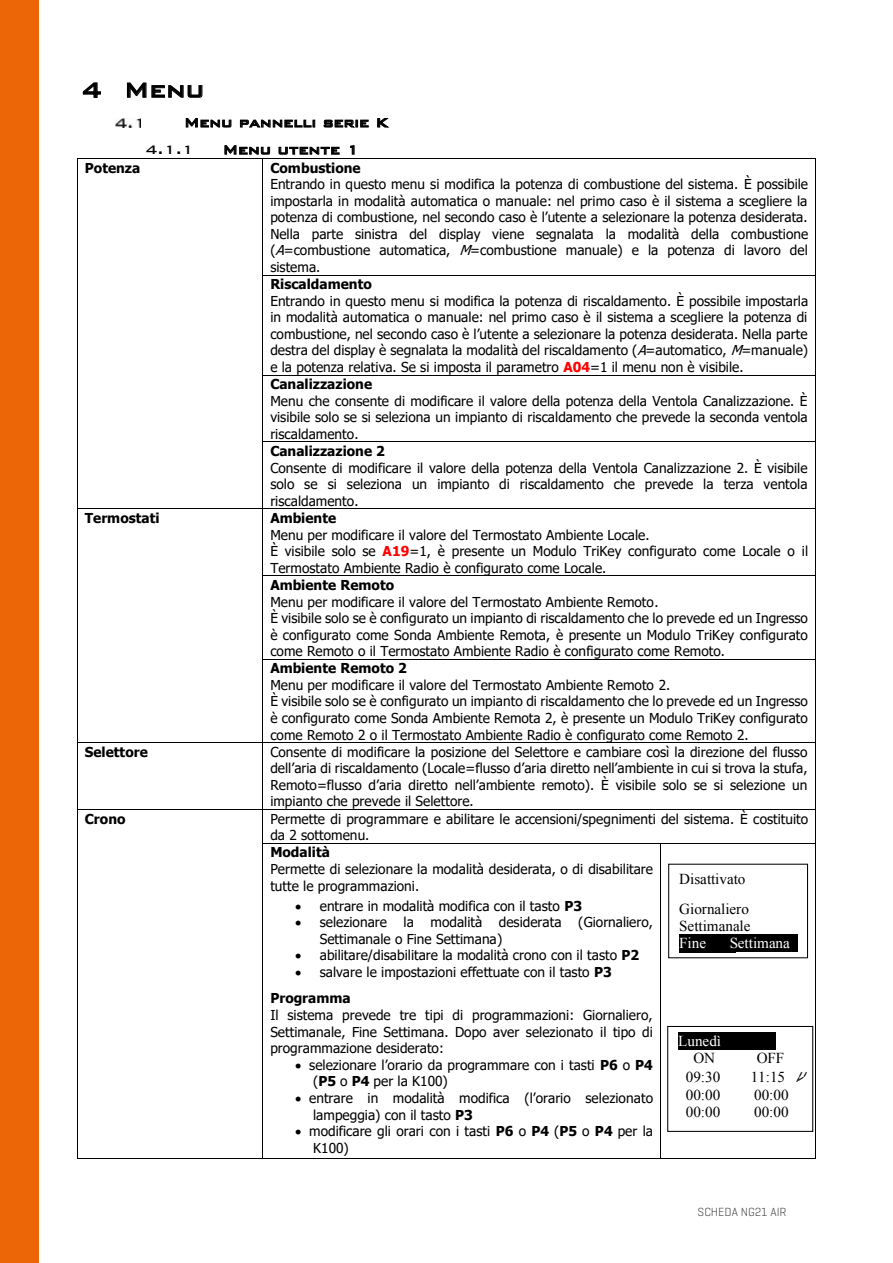
<style>
.page{position:relative;width:893px;height:1263px;background:#fff}
.page>*{position:absolute;margin:0;border:0;box-sizing:border-box;transform-origin:0 0}
.t1{font:500 27.45px "Bank Gothic BT";color:#000}
.t2{font:500 16.5px/27.2px "Bank Gothic BT";color:#000}
.t3{font:15.15px/30px "Times New Roman";color:#000}
.t4{font:15.15px "Times New Roman";color:#fff}
.t5{font:13.65px/16.5px "Tahoma";color:#000}
.t6{font:700 13.65px "Tahoma";color:#000}
.t7{font:300 12px "Geogrotesque";color:#3c3c3b}
.s1{font-style:italic}
.s2{font-weight:700;color:#f00}
.s3{font-weight:700}
.s4{color:#000}
.s5{font-family:"Lcd D";font-style:italic}
</style>
<div class="page">
<div style="left:0;top:0;width:38px;height:1263px;background:#ec6608"></div>
<img style="left:115px;top:118px;width:25px;height:9px">
<hr style="left:78px;top:158px;width:185px;height:1px;background:#000">
<hr style="left:263px;top:158px;width:552px;height:1px;background:#000">
<hr style="left:77px;top:159px;width:1px;height:116px;background:#000">
<hr style="left:263px;top:159px;width:1px;height:116px;background:#000">
<hr style="left:815px;top:159px;width:1px;height:116px;background:#000">
<hr style="left:263px;top:275px;width:552px;height:1px;background:#000">
<hr style="left:77px;top:275px;width:1px;height:100px;background:#000">
<hr style="left:263px;top:275px;width:1px;height:100px;background:#000">
<hr style="left:815px;top:275px;width:1px;height:100px;background:#000">
<hr style="left:263px;top:375px;width:552px;height:1px;background:#000">
<hr style="left:77px;top:375px;width:1px;height:67px;background:#000">
<hr style="left:263px;top:375px;width:1px;height:67px;background:#000">
<hr style="left:815px;top:375px;width:1px;height:67px;background:#000">
<hr style="left:263px;top:442px;width:552px;height:1px;background:#000">
<hr style="left:77px;top:442px;width:1px;height:67px;background:#000">
<hr style="left:263px;top:442px;width:1px;height:67px;background:#000">
<hr style="left:815px;top:442px;width:1px;height:67px;background:#000">
<hr style="left:78px;top:509px;width:185px;height:1px;background:#000">
<hr style="left:263px;top:509px;width:552px;height:1px;background:#000">
<hr style="left:77px;top:509px;width:1px;height:66px;background:#000">
<hr style="left:263px;top:509px;width:1px;height:66px;background:#000">
<hr style="left:815px;top:509px;width:1px;height:66px;background:#000">
<hr style="left:263px;top:575px;width:552px;height:1px;background:#000">
<hr style="left:77px;top:576px;width:1px;height:83px;background:#000">
<hr style="left:263px;top:576px;width:1px;height:83px;background:#000">
<hr style="left:815px;top:576px;width:1px;height:83px;background:#000">
<hr style="left:263px;top:659px;width:552px;height:1px;background:#000">
<hr style="left:77px;top:660px;width:1px;height:82px;background:#000">
<hr style="left:263px;top:660px;width:1px;height:82px;background:#000">
<hr style="left:815px;top:660px;width:1px;height:82px;background:#000">
<hr style="left:78px;top:742px;width:185px;height:1px;background:#000">
<hr style="left:263px;top:742px;width:552px;height:1px;background:#000">
<hr style="left:77px;top:743px;width:1px;height:66px;background:#000">
<hr style="left:263px;top:743px;width:1px;height:66px;background:#000">
<hr style="left:815px;top:743px;width:1px;height:66px;background:#000">
<hr style="left:78px;top:809px;width:185px;height:1px;background:#000">
<hr style="left:263px;top:809px;width:552px;height:1px;background:#000">
<hr style="left:77px;top:810px;width:1px;height:33px;background:#000">
<hr style="left:263px;top:810px;width:1px;height:33px;background:#000">
<hr style="left:815px;top:810px;width:1px;height:33px;background:#000">
<hr style="left:263px;top:843px;width:397px;height:1px;background:#000">
<hr style="left:661px;top:843px;width:154px;height:1px;background:#000">
<hr style="left:77px;top:844px;width:1px;height:314px;background:#000">
<hr style="left:78px;top:1158px;width:185px;height:1px;background:#000">
<hr style="left:263px;top:844px;width:1px;height:314px;background:#000">
<hr style="left:263px;top:1158px;width:397px;height:1px;background:#000">
<hr style="left:660px;top:844px;width:1px;height:314px;background:#000">
<hr style="left:661px;top:1158px;width:154px;height:1px;background:#000">
<hr style="left:815px;top:844px;width:1px;height:314px;background:#000">
<div style="left:668px;top:864px;width:140px;height:94px;border:1px solid #000"></div>
<div style="left:679px;top:934px;width:118px;height:18px;background:#000"></div>
<hr style="left:679px;top:952px;width:56px;height:1px;background:#000">
<div style="left:667px;top:1026px;width:146px;height:106px;border:1px solid #000"></div>
<div style="left:678px;top:1032px;width:97px;height:17px;background:#000"></div>
<h1 class="t1" style="left:81px;top:75px;width:125px">4 Menu</h1>
<p class="t2" style="left:145px;top:109px;width:245px;text-indent:39px">Menu pannelli serie K<br>4.1.1</p>
<p class="t2" style="left:223px;top:136px;width:138px">Menu utente 1</p>
<p class="t6" style="left:85px;top:158px;width:57px">Potenza</p>
<p class="t6" style="left:270px;top:158px;width:92px">Combustione</p>
<p class="t5" style="left:270px;top:177px;width:539px;text-align:justify">Entrando in questo menu si modifica la potenza di combustione del sistema. È possibile impostarla in modalità automatica o manuale: nel primo caso è il sistema a scegliere la potenza di combustione, nel secondo caso è l’utente a selezionare la potenza desiderata.<br>Nella parte sinistra del display viene segnalata la modalità della combustione (<span class="s1">A</span>=combustione automatica, <span class="s1">M</span>=combustione manuale) e la potenza di lavoro del sistema.</p>
<p class="t6" style="left:270px;top:275px;width:103px">Riscaldamento</p>
<p class="t5" style="left:270px;top:293px;width:539px">Entrando in questo menu si modifica la potenza di riscaldamento. È possibile impostarla in modalità automatica o manuale: nel primo caso è il sistema a scegliere la potenza di combustione, nel secondo caso è l’utente a selezionare la potenza desiderata. Nella parte destra del display è segnalata la modalità del riscaldamento (<span class="s1">A</span>=automatico, <span class="s1">M</span>=manuale) e la potenza relativa. Se si imposta il parametro <span class="s2">A04</span>=1 il menu non è visibile.<br><span class="s3">Canalizzazione</span></p>
<p class="t5" style="left:270px;top:393px;width:539px;text-align:justify">Menu che consente di modificare il valore della potenza della Ventola Canalizzazione. È visibile solo se si seleziona un impianto di riscaldamento che prevede la seconda ventola riscaldamento.</p>
<p class="t6" style="left:270px;top:441px;width:116px">Canalizzazione 2</p>
<p class="t5" style="left:270px;top:460px;width:539px;text-align:justify">Consente di modificare il valore della potenza della Ventola Canalizzazione 2. È visibile solo se si seleziona un impianto di riscaldamento che prevede la terza ventola riscaldamento.</p>
<p class="t6" style="left:85px;top:508px;width:76px">Termostati</p>
<p class="t6" style="left:270px;top:508px;width:67px">Ambiente</p>
<p class="t5" style="left:270px;top:527px;width:539px">Menu per modificare il valore del Termostato Ambiente Locale.<br>È visibile solo se <span class="s2">A19</span>=1, è presente un Modulo TriKey configurato come Locale o il<br>Termostato Ambiente Radio è configurato come Locale.</p>
<p class="t6" style="left:270px;top:575px;width:125px">Ambiente Remoto</p>
<p class="t5" style="left:270px;top:594px;width:539px">Menu per modificare il valore del Termostato Ambiente Remoto.<br>È visibile solo se è configurato un impianto di riscaldamento che lo prevede ed un Ingresso è configurato come Sonda Ambiente Remota, è presente un Modulo TriKey configurato come Remoto o il Termostato Ambiente Radio è configurato come Remoto.</p>
<p class="t6" style="left:270px;top:659px;width:138px">Ambiente Remoto 2</p>
<p class="t5" style="left:270px;top:677px;width:539px">Menu per modificare il valore del Termostato Ambiente Remoto 2.<br>È visibile solo se è configurato un impianto di riscaldamento che lo prevede ed un Ingresso è configurato come Sonda Ambiente Remota 2, è presente un Modulo TriKey configurato come Remoto 2 o il Termostato Ambiente Radio è configurato come Remoto 2.</p>
<p class="t6" style="left:85px;top:742px;width:64px">Selettore</p>
<p class="t5" style="left:270px;top:744px;width:539px;text-align:justify">Consente di modificare la posizione del Selettore e cambiare così la direzione del flusso dell’aria di riscaldamento (Locale=flusso d’aria diretto nell’ambiente in cui si trova la stufa, Remoto=flusso d’aria diretto nell’ambiente remoto). È visibile solo se si selezione un impianto che prevede il Selettore.</p>
<p class="t6" style="left:85px;top:809px;width:42px">Crono</p>
<p class="t5" style="left:270px;top:811px;width:539px">Permette di programmare e abilitare le accensioni/spegnimenti del sistema. È costituito da 2 sottomenu.</p>
<p class="t6" style="left:270px;top:843px;width:61px">Modalità</p>
<p class="t5" style="left:270px;top:862px;width:384px">Permette di selezionare la modalità desiderata, o di disabilitare tutte le programmazioni.</p>
<p class="t5" style="left:295px;top:898px;width:289px">• entrare in modalità modifica con il tasto <span class="s3">P3</span></p>
<p class="t5" style="left:320px;top:914px;width:335px;text-indent:-25px">• selezionare la modalità desiderata (Giornaliero,<br>Settimanale o Fine Settimana)</p>
<p class="t5" style="left:295px;top:948px;width:346px">• abilitare/disabilitare la modalità crono con il tasto <span class="s3">P2</span></p>
<p class="t5" style="left:270px;top:959px;width:343px;line-height:26.5px;text-indent:25px">• salvare le impostazioni effettuate con il tasto <span class="s3">P3<br>Programma</span></p>
<p class="t5" style="left:270px;top:1008px;width:384px;text-align:justify">Il sistema prevede tre tipi di programmazioni: Giornaliero, Settimanale, Fine Settimana. Dopo aver selezionato il tipo di programmazione desiderato:</p>
<p class="t5" style="left:313px;top:1057px;width:341px;text-indent:-18px">• selezionare l’orario da programmare con i tasti <span class="s3">P6</span> o <span class="s3">P4 </span>(<span class="s3">P5</span> o <span class="s3">P4</span> per la K100)</p>
<p class="t5" style="left:313px;top:1090px;width:341px;text-indent:-18px">• entrare in modalità modifica (l’orario selezionato lampeggia) con il tasto <span class="s3">P3</span></p>
<p class="t5" style="left:313px;top:1123px;width:341px;text-indent:-18px">• modificare gli orari con i tasti <span class="s3">P6</span> o <span class="s3">P4</span> (<span class="s3">P5</span> o <span class="s3">P4</span> per la<br>K100)</p>
<p class="t3" style="left:679px;top:863px;width:71px">Disattivato<br>Giornaliero</p>
<p class="t3" style="left:679px;top:911px;width:73px">Settimanale</p>
<p class="t4" style="left:679px;top:933px;width:28px">Fine</p>
<p class="t4" style="left:730px;top:933px;width:69px">Settimana<span class="s4">_</span></p>
<p class="t4" style="left:678px;top:1031px;width:44px">Lunedì</p>
<p class="t3" style="left:693px;top:1043px;width:23px">ON</p>
<p class="t3" style="left:757px;top:1043px;width:29px">OFF</p>
<p class="t3" style="left:686px;top:1062px;width:36px">09:30</p>
<p class="t3" style="left:751px;top:1062px;width:53px">11:15 <span class="s5">V</span></p>
<p class="t3" style="left:686px;top:1079px;width:36px">00:00</p>
<p class="t3" style="left:754px;top:1079px;width:36px">00:00</p>
<p class="t3" style="left:686px;top:1097px;width:36px">00:00</p>
<p class="t3" style="left:754px;top:1097px;width:36px">00:00</p>
<p class="t7" style="left:698px;top:1204px;width:91px">SCHEDA NG21 AIR</p>
</div>
